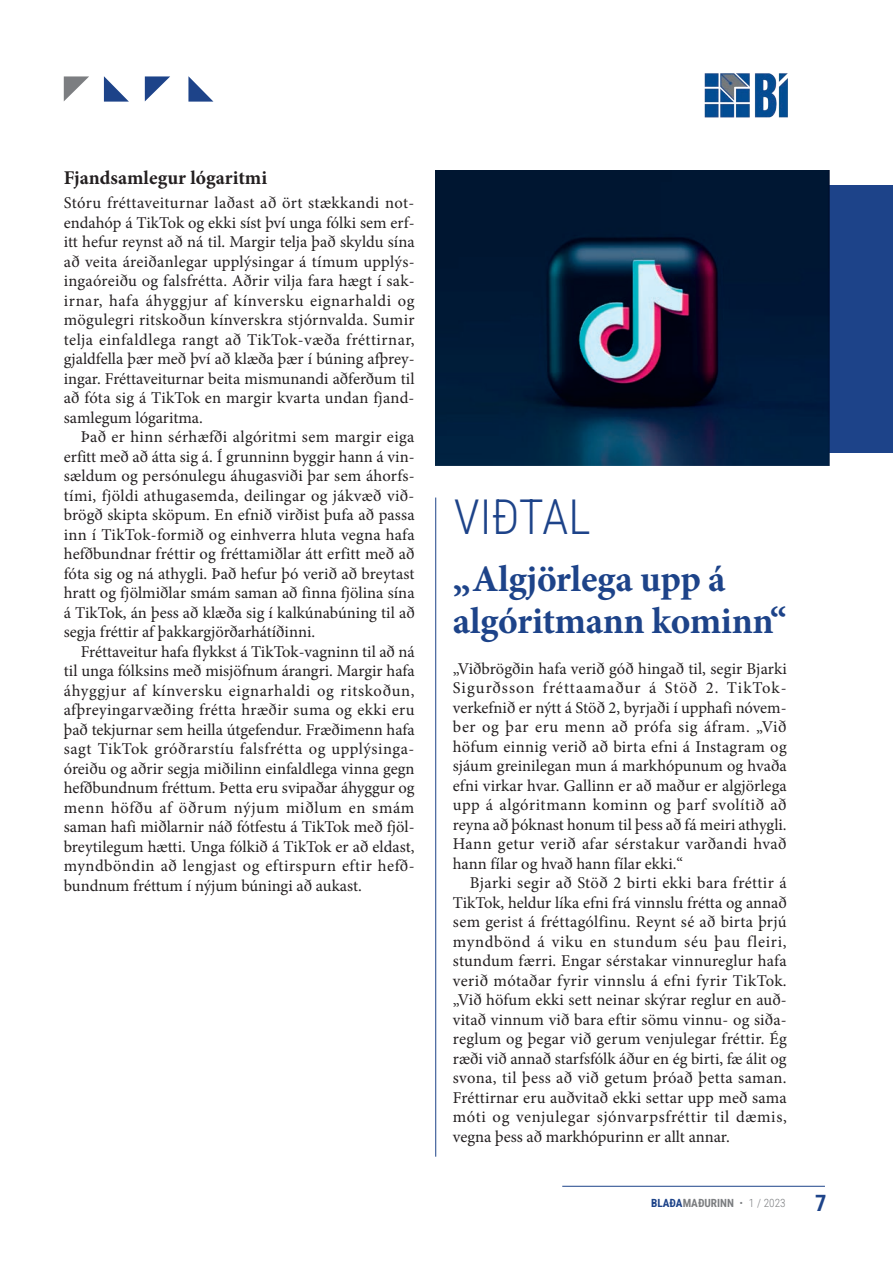
<style>
.page{position:relative;width:893px;height:1263px;background:#fff}
.page>*{position:absolute;margin:0;border:0;box-sizing:border-box;transform-origin:0 0}
.t1{font:300 48px "Roboto Condensed";color:#1d4389}
.t2{font:700 37.5px/42px "Minion Pro";letter-spacing:-.01em;color:#1d4389}
.t3{font:700 22.5px "Roboto Condensed";color:#1d4389}
.t4{font:700 19.5px "Minion Pro";color:#231f20}
.t5{font:16.5px/19.5px "Minion Pro";color:#231f20;text-align:justify}
.t6{font:700 11.25px "Roboto Condensed";color:#7c7e81}
.s1{color:#1d4389}
.s2{font-weight:300}
</style>
<div class="page">
<hr style="left:562px;top:1186px;width:263px;height:1px;background:#1d4389">
<svg style="left:64px;top:76px;width:25px;height:25px"></svg>
<svg style="left:104px;top:76px;width:25px;height:26px"></svg>
<svg style="left:145px;top:76px;width:25px;height:25px"></svg>
<svg style="left:188px;top:76px;width:25px;height:26px"></svg>
<img style="left:704px;top:73px;width:84px;height:45px">
<div style="left:803px;top:186px;width:90px;height:267px;background:#1d4389"></div>
<img style="left:436px;top:170px;width:393px;height:295px">
<hr style="left:435px;top:497px;width:1px;height:660px;background:#1d4389">
<p class="t4" style="left:64px;top:164px;width:205px">Fjandsamlegur lógaritmi</p>
<p class="t5" style="left:64px;top:193px;width:352px">Stóru fréttaveiturnar laðast að ört stækkandi not&shy;endahóp á TikTok og ekki síst því unga fólki sem erf&shy;itt hefur reynst að ná til. Margir telja það skyldu sína að veita áreiðanlegar upplýsingar á tímum upplýs&shy;ingaóreiðu og falsfrétta. Aðrir vilja fara hægt í sak&shy;irnar, hafa áhyggjur af kínversku eignarhaldi og mögulegri ritskoðun kínverskra stjórnvalda. Sumir telja einfaldlega rangt að TikTok-væða fréttirnar, gjaldfella þær með því að klæða þær í búning afþrey&shy;ingar. Fréttaveiturnar beita mismunandi aðferðum til að fóta sig á TikTok en margir kvarta undan fjand&shy;samlegum lógaritma.</p>
<p class="t5" style="left:64px;top:427px;width:352px;text-indent:17px">Það er hinn sérhæfði algóritmi sem margir eiga erfitt með að átta sig á. Í grunninn byggir hann á vin&shy;sældum og persónulegu áhugasviði þar sem áhorfs&shy;tími, fjöldi athugasemda, deilingar og jákvæð við&shy;brögð skipta sköpum. En efnið virðist þufa að passa inn í TikTok-formið og einhverra hluta vegna hafa hefðbundnar fréttir og fréttamiðlar átt erfitt með að fóta sig og ná athygli. Það hefur þó verið að breytast hratt og fjölmiðlar smám saman að finna fjölina sína á TikTok, án þess að klæða sig í kalkúnabúning til að segja fréttir af þakkargjörðarhátíðinni.</p>
<p class="t5" style="left:64px;top:642px;width:352px;text-indent:17px">Fréttaveitur hafa flykkst á TikTok-vagninn til að ná til unga fólksins með misjöfnum árangri. Margir hafa áhyggjur af kínversku eignarhaldi og ritskoðun, afþreyingarvæðing frétta hræðir suma og ekki eru það tekjurnar sem heilla útgefendur. Fræðimenn hafa sagt TikTok gróðrarstíu falsfrétta og upplýsinga&shy;óreiðu og aðrir segja miðilinn einfaldlega vinna gegn hefðbundnum fréttum. Þetta eru svipaðar áhyggur og menn höfðu af öðrum nýjum miðlum en smám saman hafi miðlarnir náð fótfestu á TikTok með fjöl&shy;breytilegum hætti. Unga fólkið á TikTok er að eldast, myndböndin að lengjast og eftirspurn eftir hefð&shy;bundnum fréttum í nýjum búningi að aukast.</p>
<h1 class="t1" style="left:454px;top:483px;width:138px">VIÐTAL</h1>
<h2 class="t2" style="left:453px;top:557px;width:335px">„Algjörlega upp á algóritmann kominn“</h2>
<p class="t5" style="left:453px;top:659px;width:335px">„Viðbrögðin hafa verið góð hingað til, segir Bjarki Sigurðsson fréttaamaður á Stöð 2. TikTok&shy;verkefnið er nýtt á Stöð 2, byrjaði í upphafi nóvem&shy;ber og þar eru menn að prófa sig áfram. „Við höfum einnig verið að birta efni á Instagram og sjáum greinilegan mun á markhópunum og hvaða efni virkar hvar. Gallinn er að maður er algjörlega upp á algóritmann kominn og þarf svolítið að reyna að þóknast honum til þess að fá meiri athygli.<br>Hann getur verið afar sérstakur varðandi hvað hann fílar og hvað hann fílar ekki.“</p>
<p class="t5" style="left:453px;top:873px;width:335px;text-indent:17px">Bjarki segir að Stöð 2 birti ekki bara fréttir á TikTok, heldur líka efni frá vinnslu frétta og annað sem gerist á fréttagólfinu. Reynt sé að birta þrjú myndbönd á viku en stundum séu þau fleiri, stundum færri. Engar sérstakar vinnureglur hafa verið mótaðar fyrir vinnslu á efni fyrir TikTok. „Við höfum ekki sett neinar skýrar reglur en auð&shy;vitað vinnum við bara eftir sömu vinnu- og siða&shy;reglum og þegar við gerum venjulegar fréttir. Ég ræði við annað starfsfólk áður en ég birti, fæ álit og svona, til þess að við getum þróað þetta saman.<br>Fréttirnar eru auðvitað ekki settar upp með sama móti og venjulegar sjónvarpsfréttir til dæmis, vegna þess að markhópurinn er allt annar.</p>
<p class="t6" style="left:651px;top:1195px;width:136px"><span class="s1">BLAÐA</span>MAÐURINN <span class="s2">• 1 / 2023</span></p>
<h3 class="t3" style="left:815px;top:1187px;width:13px">7</h3>
</div>
